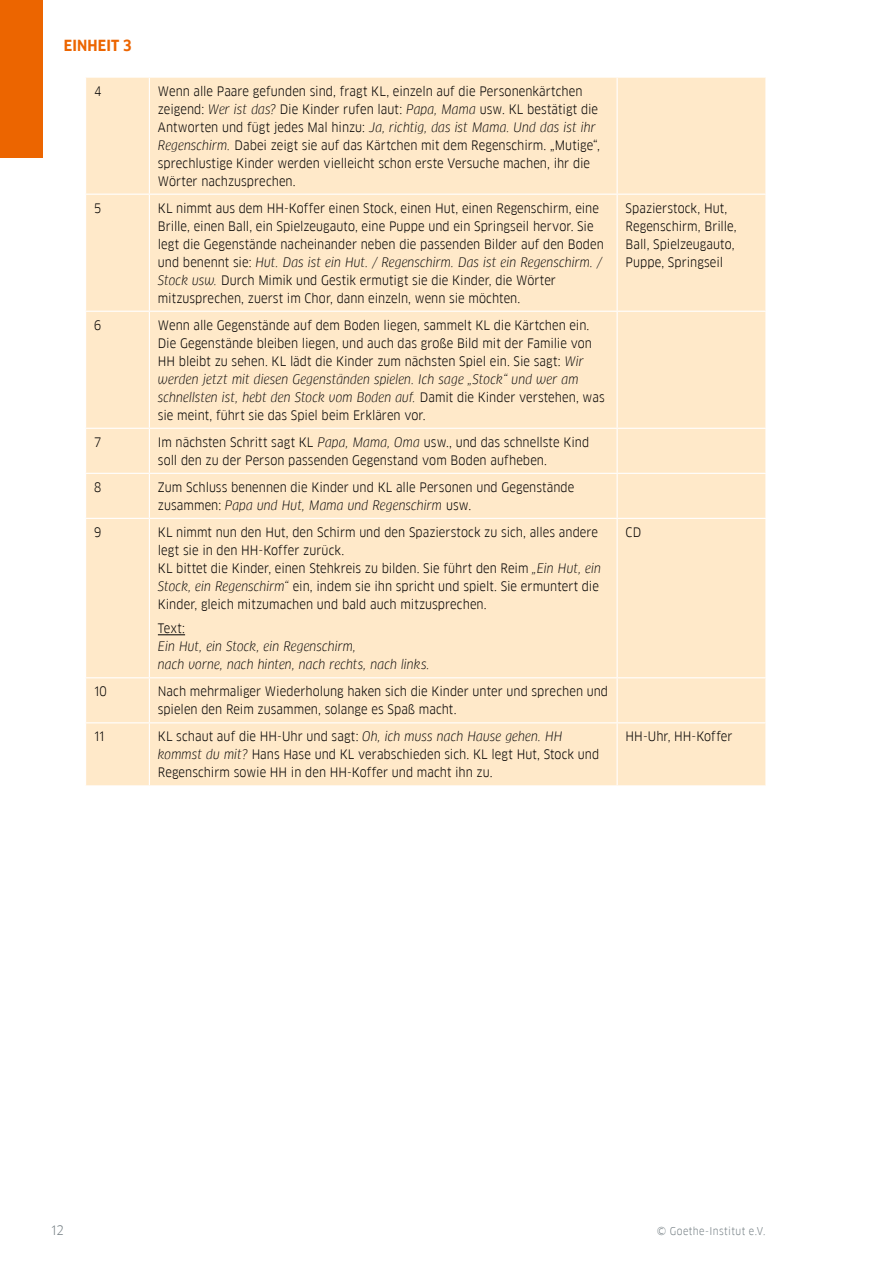
<style>
.page{position:relative;width:893px;height:1263px;background:#fff}
.page>*{position:absolute;margin:0;border:0;box-sizing:border-box;transform-origin:0 0}
.t1{font:700 15px "Goethe FF Clan";letter-spacing:.01em;color:#ec6500}
.t2{font:12.75px/18px "Goethe FF Clan";color:#000}
.t3{font:italic 12.75px/18px "Goethe FF Clan";letter-spacing:.005em;color:#000}
.t4{font:12.75px "Goethe FF Clan";color:#768085}
.t5{font:10.5px "Goethe FF Clan";letter-spacing:.04em;color:#768085}
.s1{font-style:italic}
</style>
<div class="page">
<div style="left:0;top:0;width:43px;height:157px;background:#ec6500"></div>
<div style="left:86px;top:78px;width:679px;height:707px;background:#ffe9c9"></div>
<hr style="left:149px;top:78px;width:1px;height:116px;background:#fff">
<hr style="left:617px;top:78px;width:1px;height:116px;background:#fff">
<hr style="left:85px;top:194px;width:64px;height:1px;background:#fff">
<hr style="left:149px;top:194px;width:468px;height:1px;background:#fff">
<hr style="left:149px;top:195px;width:1px;height:116px;background:#fff">
<hr style="left:617px;top:194px;width:149px;height:1px;background:#fff">
<hr style="left:617px;top:195px;width:1px;height:116px;background:#fff">
<hr style="left:85px;top:311px;width:64px;height:1px;background:#fff">
<hr style="left:149px;top:311px;width:468px;height:1px;background:#fff">
<hr style="left:149px;top:312px;width:1px;height:116px;background:#fff">
<hr style="left:617px;top:311px;width:149px;height:1px;background:#fff">
<hr style="left:617px;top:312px;width:1px;height:116px;background:#fff">
<hr style="left:85px;top:428px;width:64px;height:1px;background:#fff">
<hr style="left:149px;top:428px;width:468px;height:1px;background:#fff">
<hr style="left:149px;top:429px;width:1px;height:44px;background:#fff">
<hr style="left:617px;top:428px;width:149px;height:1px;background:#fff">
<hr style="left:617px;top:429px;width:1px;height:44px;background:#fff">
<hr style="left:85px;top:473px;width:64px;height:1px;background:#fff">
<hr style="left:149px;top:473px;width:468px;height:1px;background:#fff">
<hr style="left:149px;top:474px;width:1px;height:44px;background:#fff">
<hr style="left:617px;top:473px;width:149px;height:1px;background:#fff">
<hr style="left:617px;top:474px;width:1px;height:44px;background:#fff">
<hr style="left:85px;top:518px;width:64px;height:1px;background:#fff">
<hr style="left:149px;top:518px;width:468px;height:1px;background:#fff">
<hr style="left:149px;top:519px;width:1px;height:158px;background:#fff">
<hr style="left:617px;top:518px;width:149px;height:1px;background:#fff">
<hr style="left:617px;top:519px;width:1px;height:158px;background:#fff">
<hr style="left:85px;top:677px;width:64px;height:1px;background:#fff">
<hr style="left:149px;top:677px;width:468px;height:1px;background:#fff">
<hr style="left:149px;top:678px;width:1px;height:44px;background:#fff">
<hr style="left:617px;top:677px;width:149px;height:1px;background:#fff">
<hr style="left:617px;top:678px;width:1px;height:44px;background:#fff">
<hr style="left:85px;top:722px;width:64px;height:1px;background:#fff">
<hr style="left:149px;top:722px;width:468px;height:1px;background:#fff">
<hr style="left:149px;top:723px;width:1px;height:62px;background:#fff">
<hr style="left:617px;top:722px;width:149px;height:1px;background:#fff">
<hr style="left:617px;top:723px;width:1px;height:62px;background:#fff">
<svg style="left:158px;top:634px;width:27px;height:1px"></svg>
<p class="t1" style="left:64px;top:37px;width:69px">EINHEIT 3</p>
<p class="t2" style="left:94px;top:82px;width:9px">4</p>
<p class="t2" style="left:158px;top:82px;width:444px">Wenn alle Paare gefunden sind, fragt KL, einzeln auf die Personenkärtchen zeigend: <span class="s1">Wer ist das?</span> Die Kinder rufen laut: <span class="s1">Papa, Mama</span> usw. KL bestätigt die Antworten und fügt jedes Mal hinzu: <span class="s1">Ja, richtig, das ist Mama. Und das ist ihr Regenschirm.</span> Dabei zeigt sie auf das Kärtchen mit dem Regenschirm. „Mutige“, sprechlustige Kinder werden vielleicht schon erste Versuche machen, ihr die Wörter nachzusprechen.</p>
<p class="t2" style="left:94px;top:199px;width:8px">5</p>
<p class="t2" style="left:158px;top:199px;width:447px">KL nimmt aus dem HH-Koffer einen Stock, einen Hut, einen Regenschirm, eine Brille, einen Ball, ein Spielzeugauto, eine Puppe und ein Springseil hervor. Sie legt die Gegenstände nacheinander neben die passenden Bilder auf den Boden und benennt sie: <span class="s1">Hut. Das ist ein Hut. / Regenschirm. Das ist ein Regenschirm. / Stock usw.</span> Durch Mimik und Gestik ermutigt sie die Kinder, die Wörter mitzusprechen, zuerst im Chor, dann einzeln, wenn sie möchten.</p>
<p class="t2" style="left:626px;top:199px;width:113px">Spazierstock, Hut,<br>Regenschirm, Brille,<br>Ball, Spielzeugauto,<br>Puppe, Springseil</p>
<p class="t2" style="left:94px;top:316px;width:9px">6</p>
<p class="t2" style="left:158px;top:316px;width:448px">Wenn alle Gegenstände auf dem Boden liegen, sammelt KL die Kärtchen ein.<br>Die Gegenstände bleiben liegen, und auch das große Bild mit der Familie von HH bleibt zu sehen. KL lädt die Kinder zum nächsten Spiel ein. Sie sagt: <span class="s1">Wir werden jetzt mit diesen Gegenständen spielen. Ich sage „Stock“ und wer am schnellsten ist, hebt den Stock vom Boden auf.</span> Damit die Kinder verstehen, was sie meint, führt sie das Spiel beim Erklären vor.</p>
<p class="t2" style="left:94px;top:433px;width:9px">7</p>
<p class="t2" style="left:158px;top:433px;width:433px">Im nächsten Schritt sagt KL <span class="s1">Papa, Mama, Oma</span> usw., und das schnellste Kind soll den zu der Person passenden Gegenstand vom Boden aufheben.</p>
<p class="t2" style="left:94px;top:478px;width:9px">8</p>
<p class="t2" style="left:158px;top:478px;width:418px">Zum Schluss benennen die Kinder und KL alle Personen und Gegenstände zusammen: <span class="s1">Papa und Hut, Mama und Regenschirm</span> usw.</p>
<p class="t2" style="left:94px;top:523px;width:9px">9</p>
<p class="t2" style="left:158px;top:523px;width:445px">KL nimmt nun den Hut, den Schirm und den Spazierstock zu sich, alles andere legt sie in den HH-Koffer zurück.<br>KL bittet die Kinder, einen Stehkreis zu bilden. Sie führt den Reim <span class="s1">„Ein Hut, ein Stock, ein Regenschirm“</span> ein, indem sie ihn spricht und spielt. Sie ermuntert die Kinder, gleich mitzumachen und bald auch mitzusprechen.</p>
<p class="t2" style="left:158px;top:620px;width:29px">Text:</p>
<p class="t3" style="left:158px;top:638px;width:273px">Ein Hut, ein Stock, ein Regenschirm,<br>nach vorne, nach hinten, nach rechts, nach links.</p>
<p class="t2" style="left:626px;top:523px;width:17px">CD</p>
<p class="t2" style="left:94px;top:683px;width:14px">10</p>
<p class="t2" style="left:158px;top:683px;width:452px">Nach mehrmaliger Wiederholung haken sich die Kinder unter und sprechen und spielen den Reim zusammen, solange es Spaß macht.</p>
<p class="t2" style="left:94px;top:728px;width:12px">11</p>
<p class="t2" style="left:158px;top:728px;width:443px">KL schaut auf die HH-Uhr und sagt: <span class="s1">Oh, ich muss nach Hause gehen. HH kommst du mit?</span> Hans Hase und KL verabschieden sich. KL legt Hut, Stock und<br>Regenschirm sowie HH in den HH-Koffer und macht ihn zu.</p>
<p class="t2" style="left:626px;top:728px;width:108px">HH-Uhr, HH-Koffer</p>
<p class="t4" style="left:51px;top:1223px;width:14px">12</p>
<p class="t5" style="left:657px;top:1225px;width:110px">© Goethe-Institut e.V.</p>
</div>
